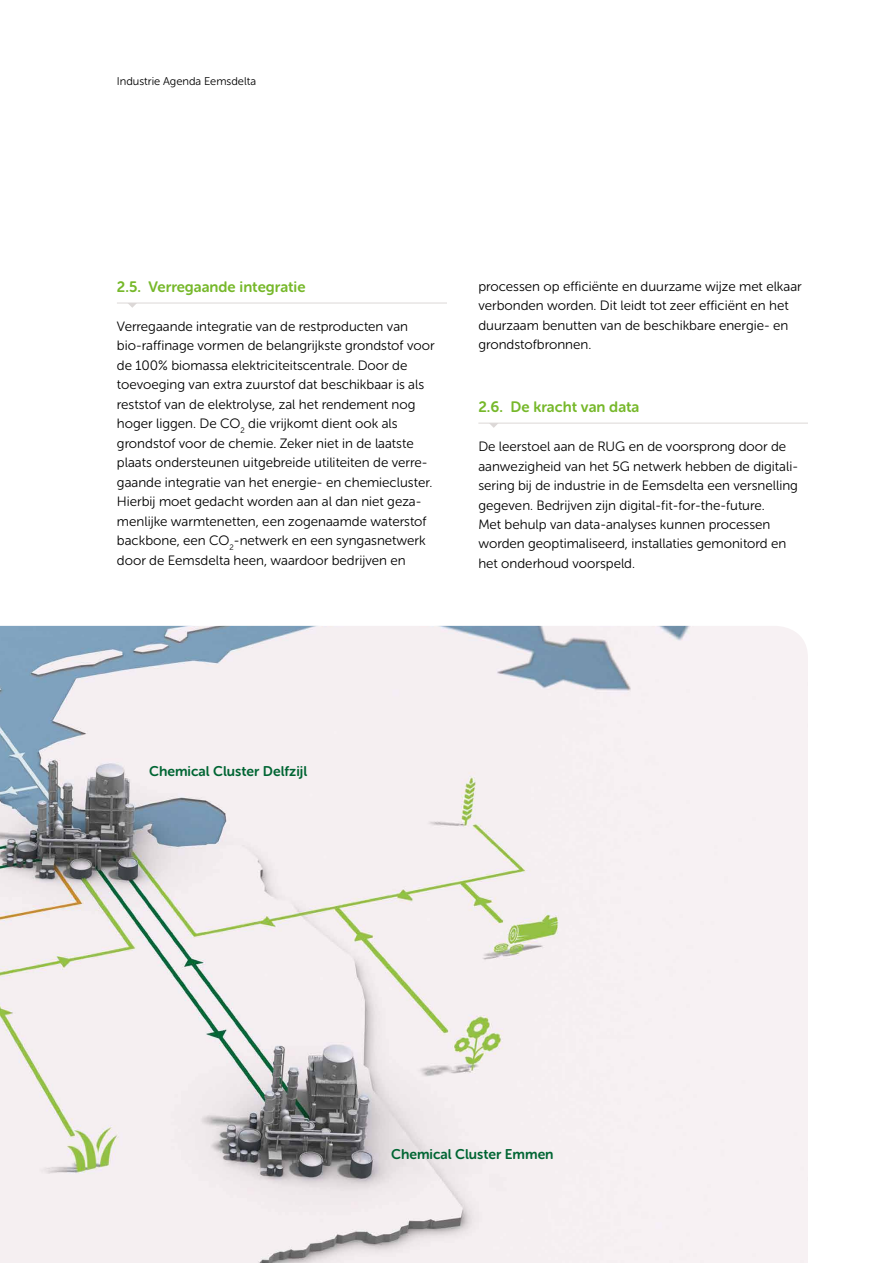
<style>
.page{position:relative;width:893px;height:1263px;background:#fff}
.page>*{position:absolute;margin:0;border:0;box-sizing:border-box;transform-origin:0 0}
.t1{font:15px "Museo Sans Rounded 700";color:#76b82a}
.t2{font:13.95px "Museo Sans Rounded 700";color:#006533}
.t3{font:13.5px/19.5px "Museo Sans Rounded 300";color:#000}
.t4{font:11.25px "Museo Sans Rounded 300";color:#000}
</style>
<div class="page">
<img style="left:0;top:626px;width:808px;height:637px">
<hr style="left:117px;top:303px;width:329px;height:1px;background:#dcd8d7">
<svg style="left:129px;top:304px;width:7px;height:4px"></svg>
<hr style="left:478px;top:423px;width:330px;height:1px;background:#dcd8d7">
<svg style="left:490px;top:424px;width:7px;height:4px"></svg>
<p class="t4" style="left:117px;top:75px;width:141px">Industrie Agenda Eemsdelta</p>
<p class="t1" style="left:117px;top:278px;width:190px">2.5. Verregaande integratie</p>
<p class="t3" style="left:117px;top:317px;width:319px">Verregaande integratie van de restproducten van bio-raffinage vormen de belangrijkste grondstof voor de 100% biomassa elektriciteitscentrale. Door de toevoeging van extra zuurstof dat beschikbaar is als reststof van de elektrolyse, zal het rendement nog hoger liggen. De CO<sub>2</sub> die vrijkomt dient ook als grondstof voor de chemie. Zeker niet in de laatste plaats ondersteunen uitgebreide utiliteiten de verre&shy;gaande integratie van het energie- en chemiecluster.<br>Hierbij moet gedacht worden aan al dan niet geza&shy;menlijke warmtenetten, een zogenaamde waterstof backbone, een CO<sub>2</sub>-netwerk en een syngasnetwerk door de Eemsdelta heen, waardoor bedrijven en</p>
<p class="t3" style="left:478px;top:276px;width:325px">processen op efficiënte en duurzame wijze met elkaar verbonden worden. Dit leidt tot zeer efficiënt en het duurzaam benutten van de beschikbare energie- en grondstofbronnen.</p>
<p class="t1" style="left:478px;top:398px;width:163px">2.6. De kracht van data</p>
<p class="t3" style="left:478px;top:437px;width:321px">De leerstoel aan de RUG en de voorsprong door de aanwezigheid van het 5G netwerk hebben de digitali&shy;sering bij de industrie in de Eemsdelta een versnelling gegeven. Bedrijven zijn digital-fit-for-the-future.<br>Met behulp van data-analyses kunnen processen worden geoptimaliseerd, installaties gemonitord en het onderhoud voorspeld.</p>
<p class="t2" style="left:149px;top:763px;width:160px">Chemical Cluster Delfzijl</p>
<p class="t2" style="left:391px;top:1146px;width:164px">Chemical Cluster Emmen</p>
</div>
